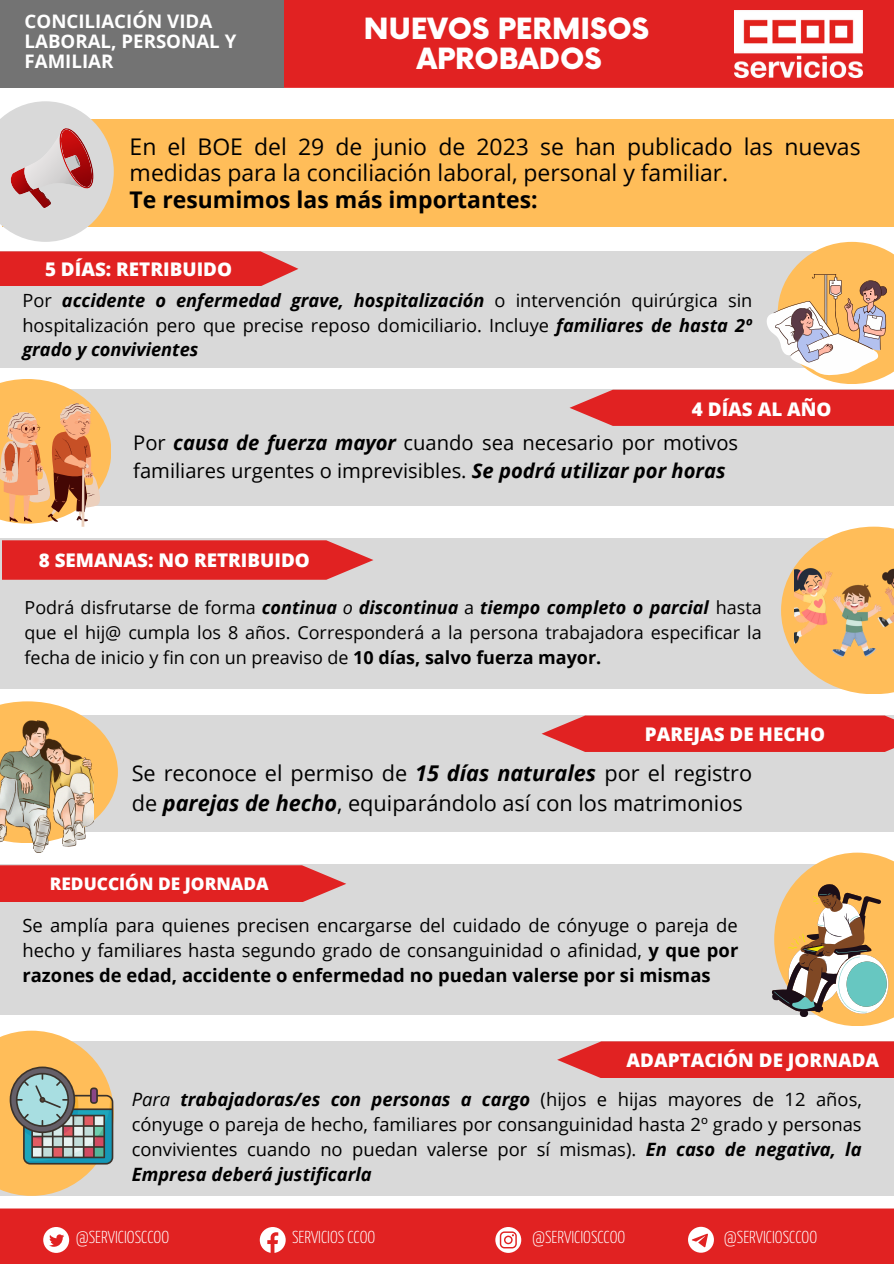
<style>
.page{position:relative;width:894px;height:1264px;background:#fff}
.page>*{position:absolute;margin:0;border:0;box-sizing:border-box;transform-origin:0 0}
.t1{font:900 28.5px "Now";color:#fff}
.t2{font:22.95px/26.2px "Open Sans";color:#000}
.t3{font:700 22.95px "Open Sans";color:#000}
.t4{font:21.75px/29.2px "Open Sans";color:#000}
.t5{font:20.25px/28.2px "Open Sans";color:#000}
.t6{font:800 18.9px "Open Sans";color:#fff}
.t7{font:700 18.6px/20.1px "Open Sans";color:#fff}
.t8{font:18.45px/24.8px "Open Sans";color:#000;text-align:justify}
.t9{font:18.3px/24.8px "Open Sans";color:#000;text-align:justify}
.t10{font:18.15px/24.6px "Open Sans";color:#000;text-align:justify}
.t11{font:18px/24.8px "Open Sans";color:#000;text-align:justify}
.t12{font:300 17.25px "Yanone Kaffeesatz";color:#fff}
.t13{font:800 17.25px "Open Sans";color:#fff}
.s1{font-weight:700;font-style:italic}
.s2{font-style:italic}
.s3{font-weight:700}
</style>
<div class="page">
<div style="left:2px;top:120px;width:891px;height:107px;background:#ffbd59"></div>
<div style="left:283px;top:0;width:610px;height:88px;background:#e12222"></div>
<div style="left:0;top:251px;width:883px;height:116px;background:#d9d9d9"></div>
<svg style="left:765px;top:242px;width:128px;height:142px"></svg>
<svg style="left:0;top:251px;width:298px;height:35px;background:#e02e2e"></svg>
<div style="left:0;top:390px;width:893px;height:115px;background:#d9d9d9"></div>
<svg style="left:0;top:379px;width:111px;height:127px;fill:#ffbd59"></svg>
<svg style="left:0;top:403px;width:103px;height:123px;background:#e3a26c"></svg>
<svg style="left:569px;top:390px;width:324px;height:36px;background:#e02f2f"></svg>
<div style="left:0;top:538px;width:879px;height:150px;background:#d9d9d9"></div>
<svg style="left:2px;top:540px;width:371px;height:39px;background:#e02e2e"></svg>
<svg style="left:780px;top:526px;width:113px;height:168px;fill:#ffbd59"></svg>
<img style="left:794px;top:560px;width:99px;height:96px">
<div style="left:0;top:715px;width:893px;height:116px;background:#d9d9d9"></div>
<svg style="left:0;top:701px;width:118px;height:131px;fill:#ffbd59"></svg>
<svg style="left:541px;top:715px;width:352px;height:36px;background:#e03030"></svg>
<img style="left:0;top:720px;width:93px;height:132px">
<div style="left:0;top:864px;width:893px;height:150px;background:#d9d9d9"></div>
<svg style="left:0;top:865px;width:346px;height:37px;background:#e02e2e"></svg>
<svg style="left:771px;top:852px;width:122px;height:174px"></svg>
<div style="left:0;top:1041px;width:893px;height:154px;background:#d9d9d9"></div>
<svg style="left:557px;top:1041px;width:336px;height:37px;background:#e03030"></svg>
<svg style="left:0;top:1030px;width:114px;height:165px;background:#c3af84"></svg>
<div style="left:0;top:1208px;width:893px;height:55px;background:#e12222"></div>
<svg style="left:43px;top:1227px;width:26px;height:25px"></svg>
<svg style="left:260px;top:1227px;width:25px;height:25px"></svg>
<svg style="left:495px;top:1227px;width:26px;height:25px"></svg>
<svg style="left:688px;top:1226px;width:25px;height:26px"></svg>
<svg style="left:0;top:101px;width:114px;height:141px"></svg>
<div style="left:0;top:0;width:283px;height:88px;background:#737373"></div>
<img style="left:734px;top:10px;width:128px;height:68px">
<p class="t7" style="left:25px;top:10px;width:213px">CONCILIACIÓN VIDA<br>LABORAL, PERSONAL Y<br>FAMILIAR</p>
<p class="t1" style="left:364px;top:13px;width:287px">NUEVOS PERMISOS</p>
<p class="t1" style="left:416px;top:43px;width:186px">APROBADOS</p>
<p class="t2" style="left:130px;top:133px;width:732px">En el BOE del 29 de junio de 2023 se han publicado las nuevas medidas para la conciliación laboral, personal y familiar.</p>
<p class="t3" style="left:130px;top:183px;width:409px">Te resumimos las más importantes:</p>
<p class="t6" style="left:45px;top:256px;width:188px">5 DÍAS: RETRIBUIDO</p>
<p class="t10" style="left:22px;top:288px;width:731px">Por <span class="s1">accidente o enfermedad grave, hospitalización</span> o intervención quirúrgica sin hospitalización pero que precise reposo domiciliario. Incluye <span class="s1">familiares de hasta 2º grado y convivientes</span></p>
<p class="t6" style="left:691px;top:395px;width:141px">4 DÍAS AL AÑO</p>
<p class="t5" style="left:133px;top:428px;width:606px">Por <span class="s1">causa de fuerza mayor</span> cuando sea necesario por motivos familiares urgentes o imprevisibles. <span class="s1">Se podrá utilizar por horas</span></p>
<p class="t6" style="left:39px;top:547px;width:272px">8 SEMANAS: NO RETRIBUIDO</p>
<p class="t11" style="left:25px;top:594px;width:738px">Podrá disfrutarse de forma <span class="s1">continua</span> <span class="s2">o</span> <span class="s1">discontinua</span> a <span class="s1">tiempo completo o parcial</span> hasta que el hij@ cumpla los 8 años. Corresponderá a la persona trabajadora especificar la fecha de inicio y fin con un preaviso de <span class="s3">10 días, salvo fuerza mayor.</span></p>
<p class="t6" style="left:644px;top:721px;width:182px">PAREJAS DE HECHO</p>
<p class="t4" style="left:132px;top:758px;width:621px">Se reconoce el permiso de <span class="s1">15 días naturales</span> por el registro de <span class="s1">parejas de hecho</span>, equiparándolo así con los matrimonios</p>
<p class="t13" style="left:50px;top:871px;width:220px">REDUCCIÓN DE JORNADA</p>
<p class="t8" style="left:22px;top:912px;width:717px">Se amplía para quienes precisen encargarse del cuidado de cónyuge o pareja de hecho y familiares hasta segundo grado de consanguinidad o afinidad, <span class="s3">y que por razones de edad, accidente o enfermedad no puedan valerse por si mismas</span></p>
<p class="t6" style="left:626px;top:1047px;width:254px">ADAPTACIÓN DE JORNADA</p>
<p class="t9" style="left:132px;top:1086px;width:731px"><span class="s2">Para</span> <span class="s1">trabajadoras/es con personas a cargo</span> (hijos e hijas mayores de 12 años, cónyuge o pareja de hecho, familiares por consanguinidad hasta 2º grado y personas convivientes cuando no puedan valerse por sí mismas). <span class="s1">En caso de negativa, la Empresa deberá justificarla</span></p>
<p class="t12" style="left:76px;top:1230px;width:95px">@SERVICIOSCCOO</p>
<p class="t12" style="left:292px;top:1230px;width:85px">SERVICIOS CCOO</p>
<p class="t12" style="left:532px;top:1230px;width:95px">@SERVICIOSCCOO</p>
<p class="t12" style="left:723px;top:1230px;width:95px">@SERVICIOSCCOO</p>
</div>
